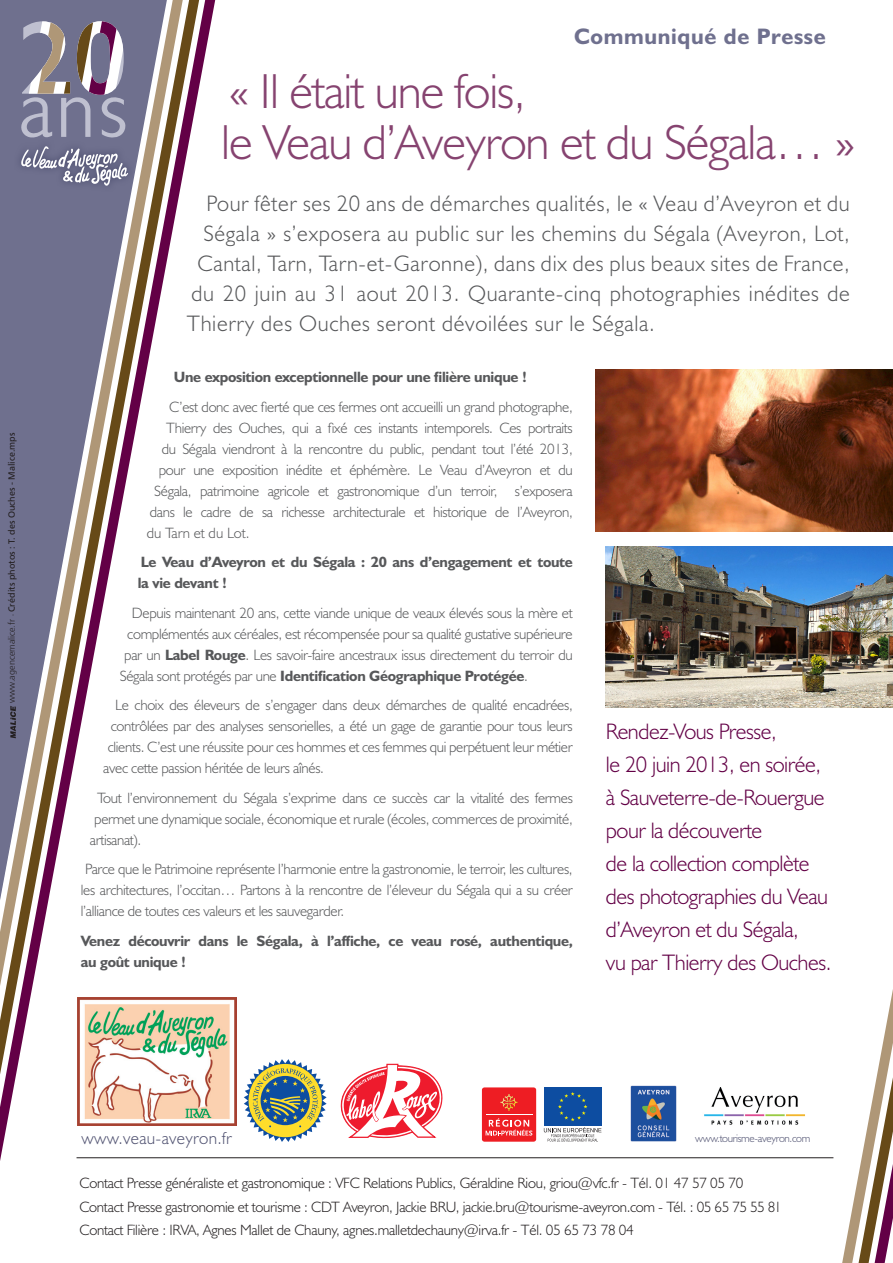
<style>
.page{position:relative;width:893px;height:1263px;background:#fff}
.page>*{position:absolute;margin:0;border:0;box-sizing:border-box;transform-origin:0 0}
.t1{font:300 49.5px/51px "Humanist 521 BT";letter-spacing:-.02em;color:#864370}
.t2{font:300 22.5px "Humanist 521 BT";letter-spacing:.03em;color:#57585a}
.t3{font:300 22.5px/33px "Humanist 521 BT";letter-spacing:-.02em;color:#630046}
.t4{font:700 22.5px "Humanist 521 BT";letter-spacing:.03em;color:#6f708e}
.t5{font:300 17.4px "Humanist 521 BT";letter-spacing:.02em;color:#505271}
.t6{font:300 15px/21px "Humanist 521 BT";letter-spacing:-.02em;color:#57585a;text-align:justify}
.t7{font:300 15px "Humanist 521 BT";letter-spacing:-.015em;color:#231f20}
.t8{font:700 15px/21px "Humanist 521 BT";letter-spacing:-.02em;color:#57585a}
.t9{font:300 15px "Humanist 521 BT";color:#57585a}
.t10{font:300 11.1px "Humanist 521 BT";letter-spacing:-.03em;color:#505271}
.t11{font:9px "Frutiger LT Com";color:#231f20}
.s1{font-weight:300}
.s2{font-weight:300;font-size:6px}
.s3{font-weight:700}
</style>
<div class="page">
<svg style="left:341px;top:1064px;width:102px;height:74px"></svg>
<svg style="left:244px;top:1059px;width:83px;height:83px"></svg>
<hr style="left:77px;top:1157px;width:756px;height:1px;background:#231f20">
<img style="left:606px;top:546px;width:287px;height:162px">
<img style="left:595px;top:370px;width:298px;height:161px">
<img style="left:704px;top:1087px;width:101px;height:38px">
<svg style="left:544px;top:1127px;width:57px;height:14px"></svg>
<div style="left:544px;top:1088px;width:57px;height:38px;background:#0d4da1"></div>
<svg style="left:558px;top:1092px;width:29px;height:29px"></svg>
<div style="left:482px;top:1087px;width:54px;height:55px;background:#ee1d23;border-radius:3px"></div>
<hr style="left:486px;top:1114px;width:46px;height:1px;background:#fff">
<svg style="left:500px;top:1094px;width:18px;height:17px"></svg>
<svg style="left:486px;top:1118px;width:46px;height:17px"></svg>
<img style="left:630px;top:1085px;width:46px;height:57px">
<svg style="left:221px;top:997px;width:17px;height:162px"></svg>
<svg style="left:0;top:0;width:215px;height:1161px"></svg>
<svg style="left:0;top:0;width:199px;height:1074px"></svg>
<svg style="left:842px;top:989px;width:51px;height:274px"></svg>
<svg style="left:19px;top:21px;width:108px;height:117px;background:#8d889b"></svg>
<div style="left:14px;top:139px;width:121px;height:54px;background:#6f708e"></div>
<svg style="left:21px;top:146px;width:107px;height:40px"></svg>
<svg style="left:10px;top:706px;width:6px;height:32px"></svg>
<p class="t11" style="left:6px;top:702px;width:271px;rotate:-90deg"><span class="s1">www.agencemalice.fr</span> <span class="s2">-</span> Crédits photos : T. des Ouches - Malice.mps</p>
<p class="t4" style="left:574px;top:22px;width:253px">Communiqué de Presse</p>
<p class="t1" style="left:221px;top:65px;width:636px">« Il était une fois,<br>le Veau d’Aveyron et du Ségala… »</p>
<p class="t2" style="left:206px;top:189px;width:645px">Pour fêter ses 20 ans de démarches qualités, le « Veau d’Aveyron et du</p>
<p class="t2" style="left:203px;top:219px;width:648px">Ségala » s’exposera au public sur les chemins du Ségala (Aveyron, Lot,</p>
<p class="t2" style="left:197px;top:249px;width:654px">Cantal, Tarn, Tarn-et-Garonne), dans dix des plus beaux sites de France,</p>
<p class="t2" style="left:191px;top:279px;width:660px">du 20 juin au 31 aout 2013. Quarante-cinq photographies inédites de</p>
<p class="t2" style="left:187px;top:309px;width:469px">Thierry des Ouches seront dévoilées sur le Ségala.</p>
<p class="t8" style="left:174px;top:366px;width:355px">Une exposition exceptionnelle pour une filière unique !</p>
<p class="t6" style="left:169px;top:396px;width:405px">C’est donc avec fierté que ces fermes ont accueilli un grand photographe,</p>
<p class="t6" style="left:166px;top:417px;width:408px">Thierry des Ouches, qui a fixé ces instants intemporels. Ces portraits</p>
<p class="t6" style="left:162px;top:438px;width:413px">du Ségala viendront à la rencontre du public, pendant tout l’été 2013,</p>
<p class="t6" style="left:159px;top:459px;width:415px">pour une exposition inédite et éphémère. Le Veau d’Aveyron et du</p>
<p class="t6" style="left:154px;top:480px;width:420px">Ségala, patrimoine agricole et gastronomique d’un terroir, s’exposera</p>
<p class="t6" style="left:150px;top:501px;width:425px">dans le cadre de sa richesse architecturale et historique de l’Aveyron,</p>
<p class="t9" style="left:147px;top:523px;width:104px">du Tarn et du Lot.</p>
<p class="t8" style="left:138px;top:551px;width:437px">Le Veau d’Aveyron et du Ségala : 20 ans d’engagement et toute la vie devant !</p>
<p class="t6" style="left:132px;top:602px;width:442px">Depuis maintenant 20 ans, cette viande unique de veaux élevés sous la mère et</p>
<p class="t6" style="left:127px;top:623px;width:447px">complémentés aux céréales, est récompensée pour sa qualité gustative supérieure</p>
<p class="t6" style="left:124px;top:644px;width:450px">par un <span class="s3">Label Rouge</span>. Les savoir-faire ancestraux issus directement du terroir du</p>
<p class="t8" style="left:120px;top:665px;width:410px"><span class="s1">Ségala sont protégés par une</span> Identification Géographique Protégée<span class="s1">.</span></p>
<p class="t6" style="left:115px;top:694px;width:459px">Le choix des éleveurs de s’engager dans deux démarches de qualité encadrées,</p>
<p class="t6" style="left:111px;top:715px;width:463px">contrôlées par des analyses sensorielles, a été un gage de garantie pour tous leurs</p>
<p class="t6" style="left:108px;top:736px;width:466px">clients. C’est une réussite pour ces hommes et ces femmes qui perpétuent leur métier</p>
<p class="t6" style="left:103px;top:757px;width:222px">avec cette passion héritée de leurs aînés.</p>
<p class="t6" style="left:97px;top:787px;width:477px">Tout l’environnement du Ségala s’exprime dans ce succès car la vitalité des fermes</p>
<p class="t6" style="left:94px;top:808px;width:480px">permet une dynamique sociale, économique et rurale (écoles, commerces de proximité,</p>
<p class="t6" style="left:90px;top:829px;width:53px">artisanat).</p>
<p class="t6" style="left:81px;top:858px;width:494px;text-indent:4px">Parce que le Patrimoine représente l’harmonie entre la gastronomie, le terroir, les cultures, les architectures, l’occitan… Partons à la rencontre de l’éleveur du Ségala qui a su créer l’alliance de toutes ces valeurs et les sauvegarder.</p>
<p class="t8" style="left:81px;top:930px;width:494px">Venez découvrir dans le Ségala, à l’affiche, ce veau rosé, authentique, au goût unique !</p>
<p class="t3" style="left:606px;top:714px;width:227px">Rendez-Vous Presse,<br>le 20 juin 2013, en soirée, à Sauveterre-de-Rouergue pour la découverte<br>de la collection complète des photographies du Veau d’Aveyron et du Ségala,<br>vu par Thierry des Ouches.</p>
<p class="t5" style="left:81px;top:1127px;width:152px">www.veau-aveyron.fr</p>
<p class="t10" style="left:695px;top:1131px;width:117px">www.tourisme-aveyron.com</p>
<p class="t7" style="left:79px;top:1174px;width:666px">Contact Presse généraliste et gastronomique : VFC Relations Publics, Géraldine Riou, griou@vfc.fr - Tél. 01 47 57 05 70</p>
<p class="t7" style="left:79px;top:1197px;width:704px">Contact Presse gastronomie et tourisme : CDT Aveyron, Jackie BRU, jackie.bru@tourisme-aveyron.com - Tél. : 05 65 75 55 81</p>
<p class="t7" style="left:79px;top:1221px;width:556px">Contact Filière : IRVA, Agnes Mallet de Chauny, agnes.malletdechauny@irva.fr - Tél. 05 65 73 78 04</p>
</div>
